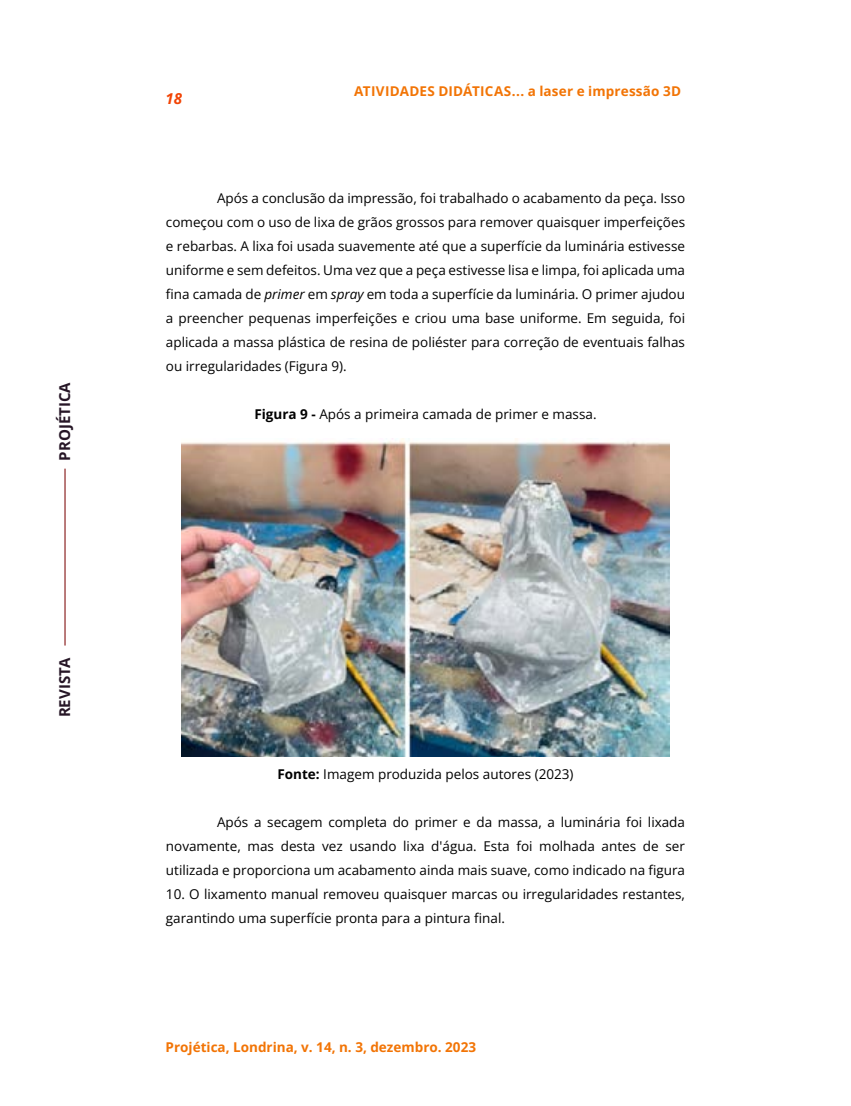
<style>
.page{position:relative;width:851px;height:1106px;background:#fff}
.page>*{position:absolute;margin:0;border:0;box-sizing:border-box;transform-origin:0 0}
.t1{font:700 15px "Open Sans";color:#261626}
.t2{font:italic 700 15px "Open Sans";color:#f24405}
.t3{font:13.5px/24px "Open Sans";color:#000;text-align:justify}
.t4{font:700 13.5px "Open Sans";color:#f27405}
.s1{font-style:italic}
.s2{font-weight:700}
</style>
<div class="page">
<hr style="left:64px;top:468px;width:2px;height:177px;background:#8c2323">
<img style="left:181px;top:438px;width:488px;height:318px">
<p class="t1" style="left:54px;top:460px;width:80px;rotate:-90deg">PROJÉTICA</p>
<p class="t1" style="left:54px;top:717px;width:62px;rotate:-90deg">REVISTA</p>
<p class="t2" style="left:166px;top:88px;width:18px">18</p>
<p class="t4" style="left:354px;top:82px;width:328px">ATIVIDADES DIDÁTICAS... a laser e impressão 3D</p>
<p class="t3" style="left:166px;top:185px;width:520px;text-indent:51px">Após a conclusão da impressão, foi trabalhado o acabamento da peça. Isso começou com o uso de lixa de grãos grossos para remover quaisquer imperfeições e rebarbas. A lixa foi usada suavemente até que a superfície da luminária estivesse uniforme e sem defeitos. Uma vez que a peça estivesse lisa e limpa, foi aplicada uma fina camada de <span class="s1">primer</span> em <span class="s1">spray</span> em toda a superfície da luminária. O primer ajudou a preencher pequenas imperfeições e criou uma base uniforme. Em seguida, foi aplicada a massa plástica de resina de poliéster para correção de eventuais falhas ou irregularidades (Figura 9).</p>
<p class="t3" style="left:254px;top:401px;width:343px"><span class="s2">Figura 9 -</span> Após a primeira camada de primer e massa.</p>
<p class="t3" style="left:277px;top:761px;width:297px"><span class="s2">Fonte:</span> Imagem produzida pelos autores (2023)</p>
<p class="t3" style="left:166px;top:809px;width:520px;text-indent:51px">Após a secagem completa do primer e da massa, a luminária foi lixada novamente, mas desta vez usando lixa d'água. Esta foi molhada antes de ser utilizada e proporciona um acabamento ainda mais suave, como indicado na figura</p>
<p class="t3" style="left:166px;top:881px;width:520px">10. O lixamento manual removeu quaisquer marcas ou irregularidades restantes, garantindo uma superfície pronta para a pintura final.</p>
<p class="t4" style="left:166px;top:1037px;width:312px">Projética, Londrina, v. 14, n. 3, dezembro. 2023</p>
</div>
